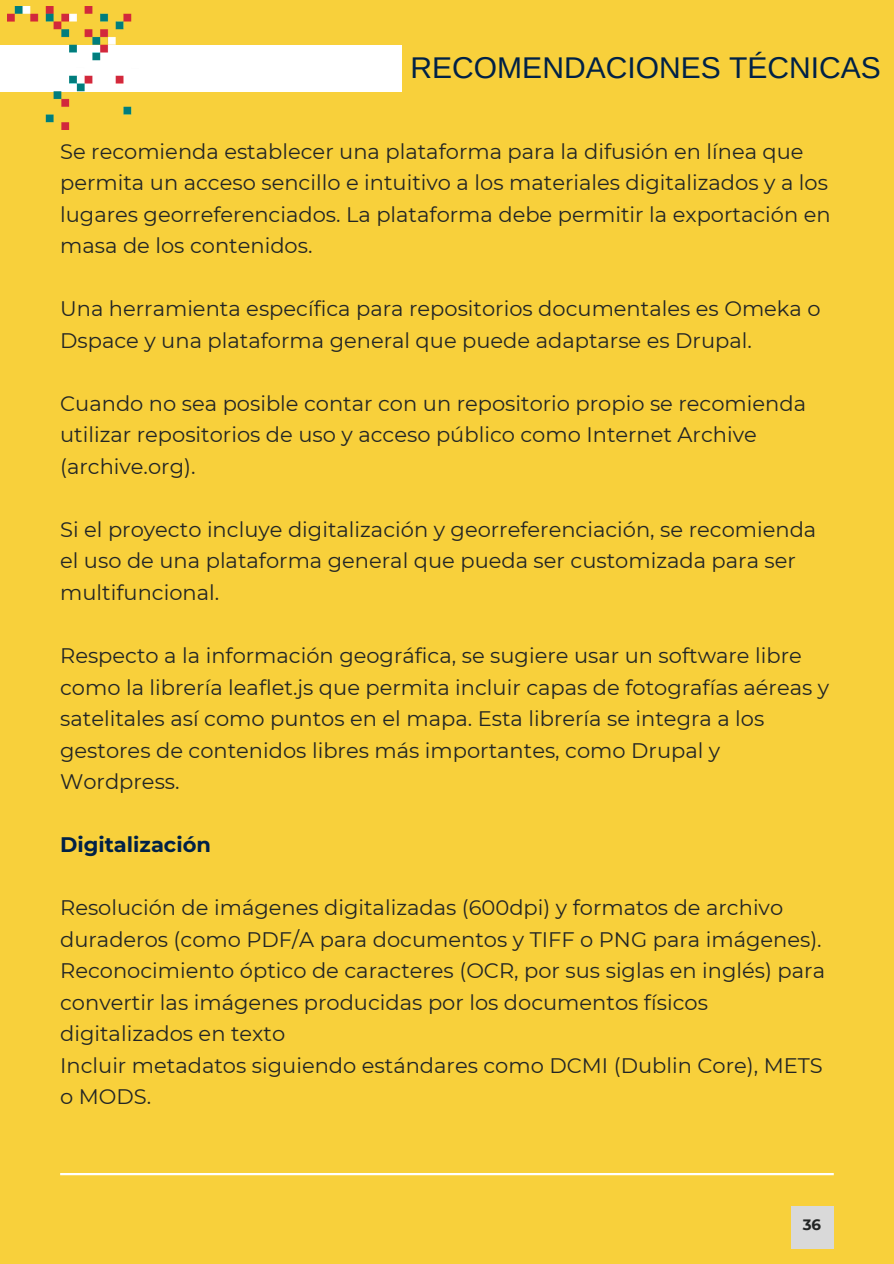
<style>
.page{position:relative;width:894px;height:1264px;background:#fff}
.page>*{position:absolute;margin:0;border:0;box-sizing:border-box;transform-origin:0 0}
.t1{font:30px "Arimo";color:#002147}
.t2{font:21px/31.5px "Montserrat";color:#222525}
.t3{font:700 21px "Montserrat";color:#002147}
.t4{font:700 15px "Montserrat";color:#222525}
</style>
<div class="page">
<div style="left:0;top:0;width:893px;height:1263px;background:#f8d03b"></div>
<hr style="left:60px;top:1172px;width:773px;height:3px;background:#fff">
<div style="left:790px;top:1205px;width:43px;height:43px;background:#d9d9d9"></div>
<div style="left:0;top:45px;width:401px;height:46px;background:#fff"></div>
<img style="left:8px;top:7px;width:130px;height:122px">
<p class="t1" style="left:410px;top:51px;width:471px">RECOMENDACIONES TÉCNICAS</p>
<p class="t2" style="left:60px;top:135px;width:771px">Se recomienda establecer una plataforma para la difusión en línea que permita un acceso sencillo e intuitivo a los materiales digitalizados y a los lugares georreferenciados. La plataforma debe permitir la exportación en masa de los contenidos.</p>
<h1 class="t2" style="left:60px;top:293px;width:761px">Una herramienta específica para repositorios documentales es Omeka o<br>Dspace y una plataforma general que puede adaptarse es Drupal.</h1>
<p class="t2" style="left:60px;top:387px;width:747px">Cuando no sea posible contar con un repositorio propio se recomienda utilizar repositorios de uso y acceso público como Internet Archive (archive.org).</p>
<p class="t2" style="left:60px;top:513px;width:757px">Si el proyecto incluye digitalización y georreferenciación, se recomienda el uso de una plataforma general que pueda ser customizada para ser multifuncional.</p>
<p class="t2" style="left:60px;top:639px;width:770px">Respecto a la información geográfica, se sugiere usar un software libre como la librería leaflet.js que permita incluir capas de fotografías aéreas y satelitales así como puntos en el mapa. Esta librería se integra a los gestores de contenidos libres más importantes, como Drupal y Wordpress.</p>
<p class="t3" style="left:60px;top:831px;width:152px">Digitalización</p>
<p class="t2" style="left:60px;top:891px;width:762px">Resolución de imágenes digitalizadas (600dpi) y formatos de archivo duraderos (como PDF/A para documentos y TIFF o PNG para imágenes).</p>
<h2 class="t2" style="left:60px;top:954px;width:766px">Reconocimiento óptico de caracteres (OCR, por sus siglas en inglés) para convertir las imágenes producidas por los documentos físicos digitalizados en texto</h2>
<p class="t2" style="left:60px;top:1049px;width:764px">Incluir metadatos siguiendo estándares como DCMI (Dublin Core), METS o MODS.</p>
<p class="t4" style="left:802px;top:1215px;width:20px">36</p>
</div>
